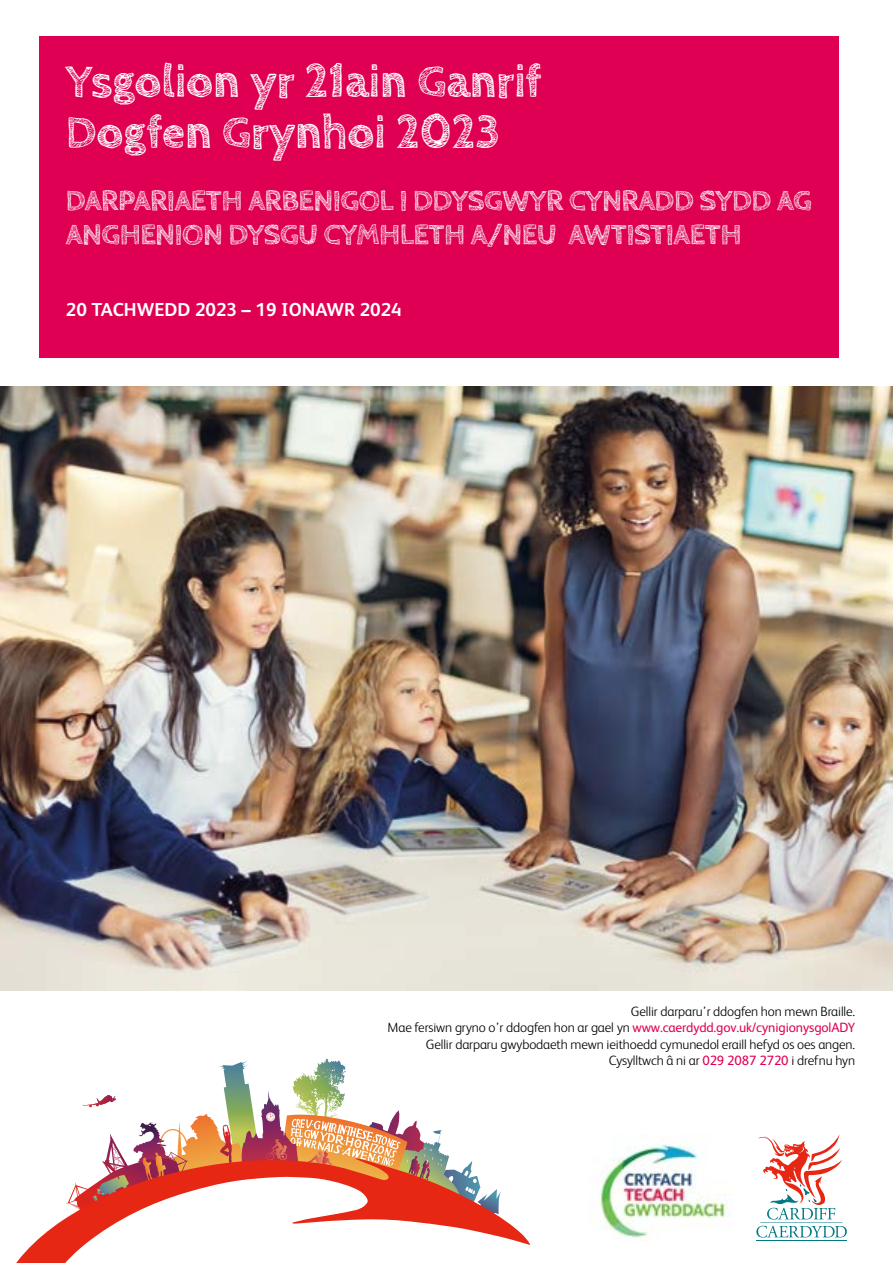
<style>
.page{position:relative;width:893px;height:1263px;background:#fff}
.page>*{position:absolute;margin:0;border:0;box-sizing:border-box;transform-origin:0 0}
.t1{font:700 46.5px/51px "Cabin Sketch";color:#fff}
.t2{font:700 30px/34.5px "Cabin Sketch";letter-spacing:-.02em;color:#fff}
.t3{font:700 18.75px "FS Albert";color:#fff}
.t4{font:300 13.5px/16.2px "FS Albert";letter-spacing:-.01em;color:#000;text-align:right}
.s1{font-weight:400;color:#df0053}
</style>
<div class="page">
<div style="left:40px;top:36px;width:799px;height:322px;background:#df0053"></div>
<img style="left:0;top:387px;width:893px;height:603px">
<svg style="left:16px;top:1215px;width:514px;height:48px"></svg>
<svg style="left:66px;top:1059px;width:435px;height:156px"></svg>
<svg style="left:756px;top:1226px;width:91px;height:11px"></svg>
<hr style="left:760px;top:1222px;width:83px;height:1px;background:#007982">
<hr style="left:756px;top:1240px;width:91px;height:1px;background:#007982">
<svg style="left:759px;top:1135px;width:83px;height:84px"></svg>
<img style="left:599px;top:1143px;width:130px;height:95px">
<h1 class="t1" style="left:66px;top:57px;width:477px">Ysgolion yr 21ain Ganrif<br>Dogfen Grynhoi 2023</h1>
<h2 class="t2" style="left:66px;top:184px;width:748px">DARPARIAETH ARBENIGOL I DDYSGWYR CYNRADD SYDD AG<br>ANGHENION DYSGU CYMHLETH A/NEU AWTISTIAETH</h2>
<p class="t3" style="left:66px;top:297px;width:337px">20 TACHWEDD 2023 – 19 IONAWR 2024</p>
<p class="t4" style="left:388px;top:1003px;width:469px">Gellir darparu’r ddogfen hon mewn Braille.<br>Mae fersiwn gryno o’r ddogfen hon ar gael yn <span class="s1">www.caerdydd.gov.uk/cynigionysgolADY<br></span>Gellir darparu gwybodaeth mewn ieithoedd cymunedol eraill hefyd os oes angen.</p>
<p class="t4" style="left:609px;top:1051px;width:248px">Cysylltwch â ni ar <span class="s1">029 2087 2720</span> i drefnu hyn</p>
</div>
